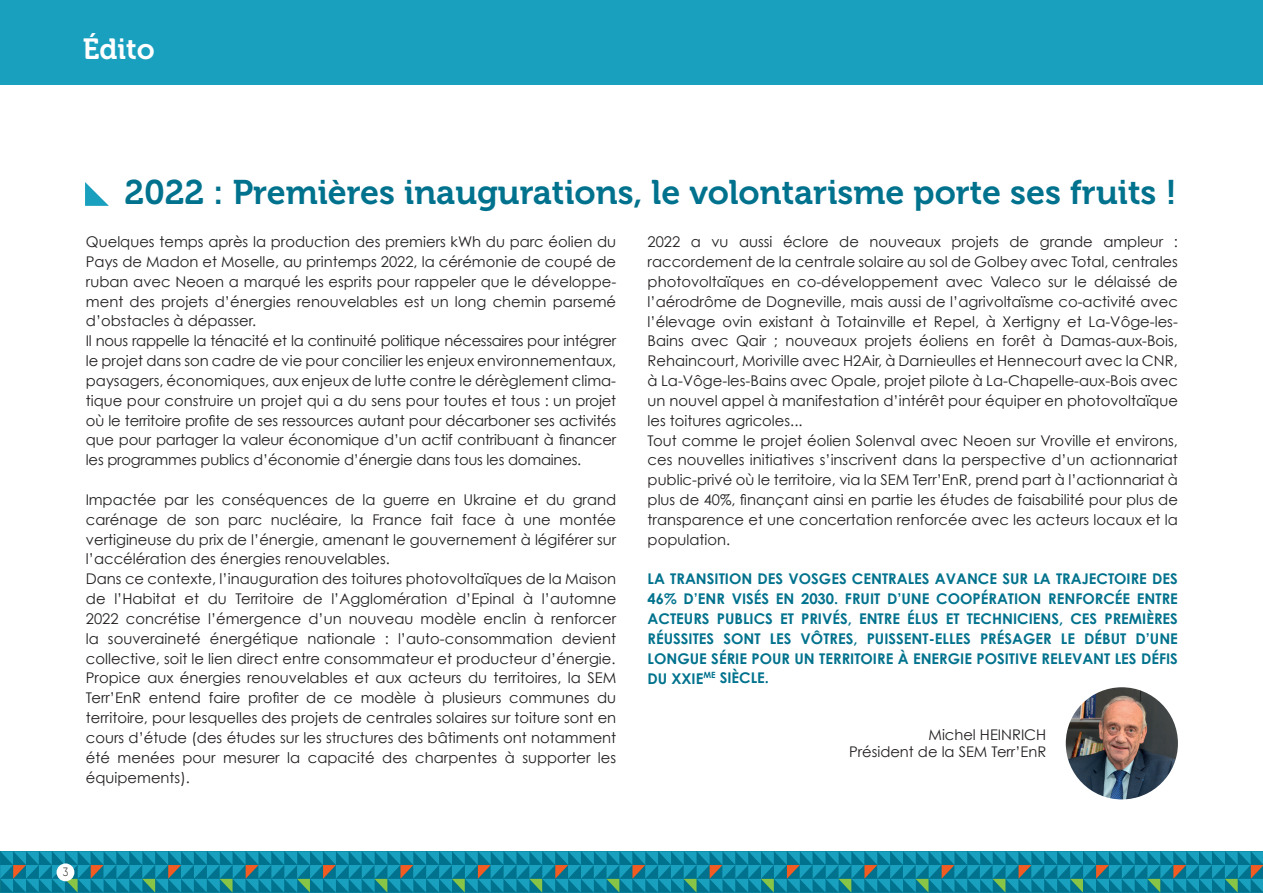
<style>
.page{position:relative;width:1263px;height:893px;background:#fff}
.page>*{position:absolute;margin:0;border:0;box-sizing:border-box;transform-origin:0 0}
.t1{font:34.05px "Museo 700";color:#00728d}
.t2{font:29.1px "Museo 700";color:#fff}
.t3{font:14.7px/19.8px "Century Gothic";color:#231f20}
.t4{font:700 14.7px/19.8px "Century Gothic";color:#00728d;text-align:justify}
.t5{font:300 12px "Gilroy";color:#231f20;scale:.86 1}
</style>
<div class="page">
<svg style="left:0;top:851px;width:1263px;height:42px;background:#15879d"></svg>
<div style="left:0;top:0;width:1263px;height:85px;background:#1aa0bf"></div>
<div style="left:57px;top:863px;width:17px;height:18px;background:#fff;border-radius:50%"></div>
<svg style="left:85px;top:182px;width:24px;height:24px"></svg>
<img style="left:1066px;top:687px;width:112px;height:112px;border-radius:56px">
<h2 class="t2" style="left:83px;top:33px;width:73px">Édito</h2>
<h1 class="t1" style="left:125px;top:173px;width:1054px">2022 : Premières inaugurations, le volontarisme porte ses fruits !</h1>
<p class="t3" style="left:86px;top:232px;width:532px">Quelques temps après la production des premiers kWh du parc éolien du Pays de Madon et Moselle, au printemps 2022, la cérémonie de coupé de ruban avec Neoen a marqué les esprits pour rappeler que le développe&shy;ment des projets d’énergies renouvelables est un long chemin parsemé d’obstacles à dépasser.<br>Il nous rappelle la ténacité et la continuité politique nécessaires pour intégrer le projet dans son cadre de vie pour concilier les enjeux environnementaux, paysagers, économiques, aux enjeux de lutte contre le dérèglement clima&shy;tique pour construire un projet qui a du sens pour toutes et tous : un projet où le territoire profite de ses ressources autant pour décarboner ses activités que pour partager la valeur économique d’un actif contribuant à financer les programmes publics d’économie d’énergie dans tous les domaines.</p>
<p class="t3" style="left:86px;top:489px;width:532px">Impactée par les conséquences de la guerre en Ukraine et du grand carénage de son parc nucléaire, la France fait face à une montée vertigineuse du prix de l’énergie, amenant le gouvernement à légiférer sur l’accélération des énergies renouvelables.<br>Dans ce contexte, l’inauguration des toitures photovoltaïques de la Maison de l’Habitat et du Territoire de l’Agglomération d’Epinal à l’automne 2022 concrétise l’émergence d’un nouveau modèle enclin à renforcer la souveraineté énergétique nationale : l’auto-consommation devient collective, soit le lien direct entre consommateur et producteur d’énergie.<br>Propice aux énergies renouvelables et aux acteurs du territoires, la SEM Terr’EnR entend faire profiter de ce modèle à plusieurs communes du territoire, pour lesquelles des projets de centrales solaires sur toiture sont en cours d’étude (des études sur les structures des bâtiments ont notamment été menées pour mesurer la capacité des charpentes à supporter les équipements).</p>
<p class="t3" style="left:648px;top:232px;width:532px">2022 a vu aussi éclore de nouveaux projets de grande ampleur : raccordement de la centrale solaire au sol de Golbey avec Total, centrales photovoltaïques en co-développement avec Valeco sur le délaissé de l’aérodrôme de Dogneville, mais aussi de l’agrivoltaïsme co-activité avec l’élevage ovin existant à Totainville et Repel, à Xertigny et La-Vôge-les-Bains avec Qair ; nouveaux projets éoliens en forêt à Damas-aux-Bois, Rehaincourt, Moriville avec H2Air, à Darnieulles et Hennecourt avec la CNR, à La-Vôge-les-Bains avec Opale, projet pilote à La-Chapelle-aux-Bois avec un nouvel appel à manifestation d’intérêt pour équiper en photovoltaïque les toitures agricoles...<br>Tout comme le projet éolien Solenval avec Neoen sur Vroville et environs, ces nouvelles initiatives s’inscrivent dans la perspective d’un actionnariat public-privé où le territoire, via la SEM Terr’EnR, prend part à l’actionnariat à plus de 40%, finançant ainsi en partie les études de faisabilité pour plus de transparence et une concertation renforcée avec les acteurs locaux et la population.</p>
<p class="t4" style="left:648px;top:569px;width:532px">LA TRANSITION DES VOSGES CENTRALES AVANCE SUR LA TRAJECTOIRE DES 46% D’ENR VISÉS EN 2030. FRUIT D’UNE COOPÉRATION RENFORCÉE ENTRE ACTEURS PUBLICS ET PRIVÉS, ENTRE ÉLUS ET TECHNICIENS, CES PREMIÈRES RÉUSSITES SONT LES VÔTRES, PUISSENT-ELLES PRÉSAGER LE DÉBUT D’UNE LONGUE SÉRIE POUR UN TERRITOIRE À ENERGIE POSITIVE RELEVANT LES DÉFIS DU XXIE<sup>ME</sup> SIÈCLE.</p>
<p class="t3" style="left:849px;top:726px;width:199px;line-height:17px;text-align:right">Michel HEINRICH<br>Président de la SEM Terr’EnR</p>
<p class="t5" style="left:63px;top:865px;width:8px">3</p>
</div>
